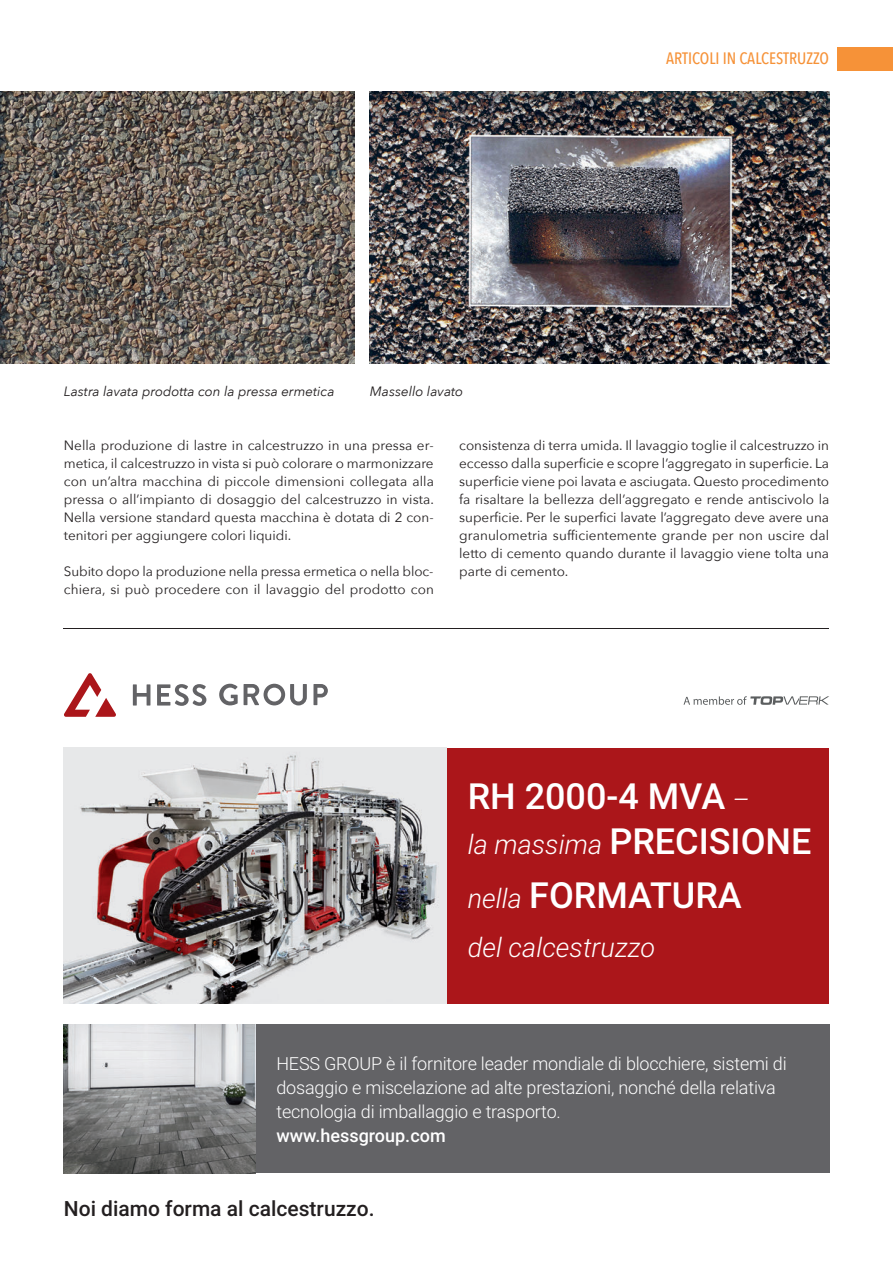
<style>
.page{position:relative;width:893px;height:1263px;background:#fff}
.page>*{position:absolute;margin:0;border:0;box-sizing:border-box;transform-origin:0 0}
.t1{font:500 36px/45px "Roboto";color:#fff}
.t2{font:italic 300 27px "Roboto";color:#fff}
.t3{font:500 21px "Roboto";color:#231f20}
.t4{font:300 18px/24px "Roboto";letter-spacing:-.01em;color:#fff}
.t5{font:500 18px "Roboto";color:#fff}
.t6{font:500 16.5px "Avenir Next Condensed";color:#f69238}
.t7{font:13.5px/18px "Avenir Next";color:#231f20;text-align:justify}
.t8{font:italic 13.5px "Avenir Next";color:#231f20}
.t9{font:12px "Avenir Next Condensed";letter-spacing:.01em;color:#231f20}
.s1{font-weight:300;font-style:italic;font-size:27px}
</style>
<div class="page">
<div style="left:838px;top:47px;width:55px;height:23px;background:#f69238"></div>
<img style="left:0;top:91px;width:354px;height:273px">
<img style="left:370px;top:91px;width:459px;height:273px">
<hr style="left:64px;top:628px;width:765px;height:1px;background:#231f20">
<svg style="left:219px;top:684px;width:19px;height:21px"></svg>
<svg style="left:244px;top:684px;width:63px;height:21px"></svg>
<svg style="left:314px;top:684px;width:14px;height:21px"></svg>
<svg style="left:133px;top:684px;width:17px;height:21px"></svg>
<svg style="left:157px;top:684px;width:49px;height:22px"></svg>
<svg style="left:64px;top:673px;width:52px;height:44px"></svg>
<svg style="left:684px;top:696px;width:145px;height:9px"></svg>
<div style="left:446px;top:748px;width:383px;height:255px;background:#ab161a"></div>
<div style="left:255px;top:1024px;width:574px;height:149px;background:#636366"></div>
<img style="left:64px;top:748px;width:382px;height:255px">
<img style="left:64px;top:1024px;width:191px;height:149px">
<p class="t8" style="left:64px;top:380px;width:272px">Lastra lavata prodotta con la pressa ermetica</p>
<p class="t8" style="left:370px;top:380px;width:95px">Massello lavato</p>
<p class="t6" style="left:666px;top:49px;width:165px">ARTICOLI IN CALCESTRUZZO</p>
<p class="t7" style="left:64px;top:436px;width:372px">Nella produzione di lastre in calcestruzzo in una pressa er&shy;metica, il calcestruzzo in vista si può colorare o marmonizzare con un’altra macchina di piccole dimensioni collegata alla pressa o all’impianto di dosaggio del calcestruzzo in vista.<br>Nella versione standard questa macchina è dotata di 2 con&shy;tenitori per aggiungere colori liquidi.</p>
<p class="t7" style="left:64px;top:562px;width:372px">Subito dopo la produzione nella pressa ermetica o nella bloc&shy;chiera, si può procedere con il lavaggio del prodotto con</p>
<p class="t7" style="left:459px;top:436px;width:372px">consistenza di terra umida. Il lavaggio toglie il calcestruzzo in eccesso dalla superficie e scopre l’aggregato in superficie. La superficie viene poi lavata e asciugata. Questo procedimento fa risaltare la bellezza dell’aggregato e rende antiscivolo la superficie. Per le superfici lavate l’aggregato deve avere una granulometria sufficientemente grande per non uscire dal letto di cemento quando durante il lavaggio viene tolta una parte di cemento.</p>
<h1 class="t1" style="left:468px;top:773px;width:345px">RH 2000-4 MVA <span class="s1">–<br>la massima</span> PRECISIONE</h1>
<h1 class="t1" style="left:468px;top:871px;width:276px"><span class="s1">nella</span> FORMATURA</h1>
<h2 class="t2" style="left:468px;top:929px;width:189px">del calcestruzzo</h2>
<h3 class="t4" style="left:276px;top:1051px;width:512px">HESS GROUP è il fornitore leader mondiale di blocchiere, sistemi di dosaggio e miscelazione ad alte prestazioni, nonché della relativa tecnologia di imballaggio e trasporto.</h3>
<h3 class="t5" style="left:276px;top:1123px;width:171px">www.hessgroup.com</h3>
<h3 class="t3" style="left:64px;top:1193px;width:312px">Noi diamo forma al calcestruzzo.</h3>
<p class="t9" style="left:64px;top:1207px;width:107px">www.cpi-worldwide.com</p>
</div>
